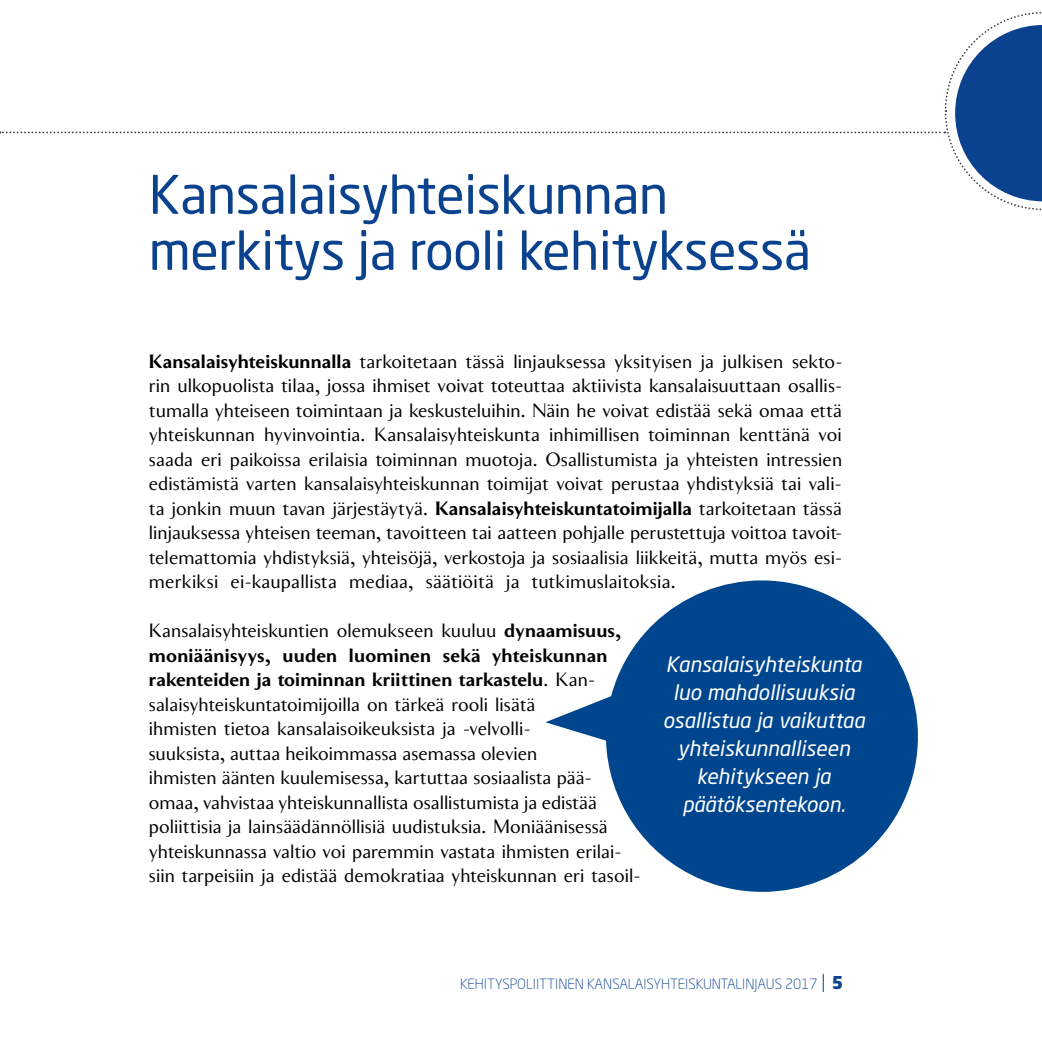
<style>
.page{position:relative;width:1042px;height:1042px;background:#fff}
.page>*{position:absolute;margin:0;border:0;box-sizing:border-box;transform-origin:0 0}
.t1{font:52.5px/56px "Neo Sans Std";letter-spacing:-.01em;color:#0b428e}
.t2{font:italic 21px/28px "Neo Sans Std";color:#fff;text-align:center}
.t3{font:19.25px/24.5px "Clarice";color:#000;text-align:justify}
.t4{font:300 14px "Neo Sans Std";color:#0b428e}
.s1{font-weight:700}
.s2{font-size:24.5px}
.s3{font-weight:900;font-size:17.5px}
</style>
<div class="page">
<svg style="left:545px;top:580px;width:373px;height:312px;fill:#00468e"></svg>
<svg style="left:0;top:12px;width:1042px;height:199px"></svg>
<h1 class="t1" style="left:149px;top:166px;width:664px">Kansalaisyhteiskunnan merkitys ja rooli kehityksessä</h1>
<p class="t3" style="left:149px;top:349px;width:695px"><span class="s1">Kansalaisyhteiskunnalla</span> tarkoitetaan tässä linjauksessa yksityisen ja julkisen sekto&shy;rin ulkopuolista tilaa, jossa ihmiset voivat toteuttaa aktiivista kansalaisuuttaan osallis&shy;tumalla yhteiseen toimintaan ja keskusteluihin. Näin he voivat edistää sekä omaa että yhteiskunnan hyvinvointia. Kansalaisyhteiskunta inhimillisen toiminnan kenttänä voi saada eri paikoissa erilaisia toiminnan muotoja. Osallistumista ja yhteisten intressien edistämistä varten kansalaisyhteiskunnan toimijat voivat perustaa yhdistyksiä tai vali&shy;ta jonkin muun tavan järjestäytyä. <span class="s1">Kansalaisyhteiskuntatoimijalla</span> tarkoitetaan tässä linjauksessa yhteisen teeman, tavoitteen tai aatteen pohjalle perustettuja voittoa tavoit&shy;telemattomia yhdistyksiä, yhteisöjä, verkostoja ja sosiaalisia liikkeitä, mutta myös esi&shy;merkiksi ei-kaupallista mediaa, säätiöitä ja tutkimuslaitoksia.</p>
<p class="t3" style="left:149px;top:618px;width:493px;text-align:left">Kansalaisyhteiskuntien olemukseen kuuluu <span class="s1">dynaamisuus, moniäänisyys, uuden luominen sekä yhteiskunnan rakenteiden ja toiminnan kriittinen tarkastelu</span>. Kan&shy;salaisyhteiskuntatoimijoilla on tärkeä rooli lisätä<br>ihmisten tietoa kansalaisoikeuksista ja -velvolli-<br>suuksista, auttaa heikoimmassa asemassa olevien<br>ihmisten äänten kuulemisessa, kartuttaa sosiaalista pää&shy;omaa, vahvistaa yhteiskunnallista osallistumista ja edistää poliittisia ja lainsäädännöllisiä uudistuksia. Moniäänisessä yhteiskunnassa valtio voi paremmin vastata ihmisten erilai&shy;siin tarpeisiin ja edistää demokratiaa yhteiskunnan eri tasoil-</p>
<p class="t2" style="left:663px;top:649px;width:203px">Kansalaisyhteiskunta luo mahdollisuuksia osallistua ja vaikuttaa yhteiskunnalliseen kehitykseen ja päätöksentekoon.</p>
<p class="t4" style="left:460px;top:975px;width:385px">KEHITYSPOLIITTINEN KANSALAISYHTEISKUNTALINJAUS 2017 <span class="s2">I</span> <span class="s3">5</span></p>
</div>
